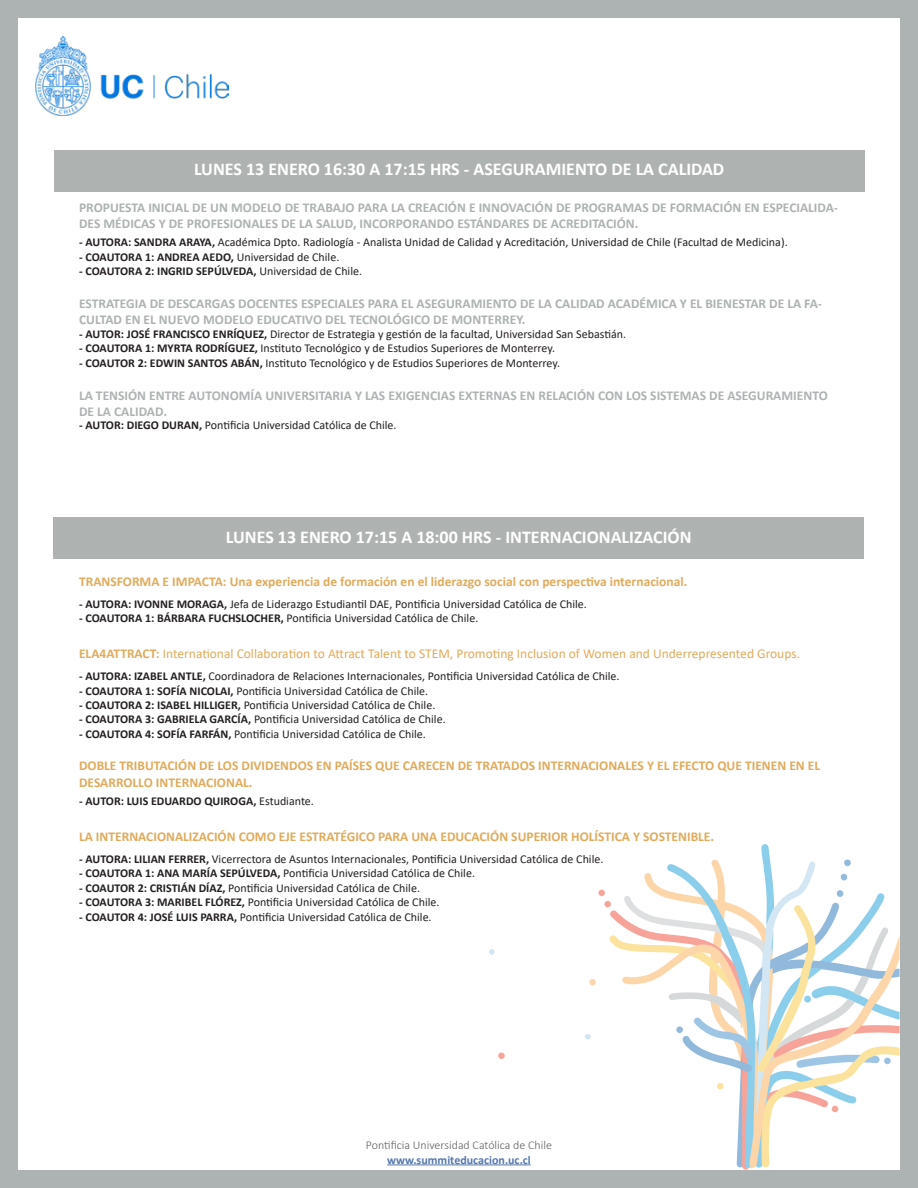
<style>
.page{position:relative;width:918px;height:1188px;background:#fff}
.page>*{position:absolute;margin:0;border:0;box-sizing:border-box;transform-origin:0 0}
.t1{font:700 18px "Calibri";color:#fff}
.t2{font:700 13.5px/16.2px "Calibri";color:#adb2b2}
.t3{font:700 13.5px/16.2px "Calibri";color:#e1aa5c}
.t4{font:13.5px "Calibri";color:#e1aa5c}
.t5{font:12px "Calibri";color:#231f20}
.t6{font:700 12px "Calibri";color:#231f20}
.t7{font:300 12px "Calibri";color:#5f5f62}
.t8{font:700 12px "Calibri";color:#5376af}
.s1{font-weight:700}
.s2{font-weight:400}
</style>
<div class="page">
<div style="left:598px;top:890px;width:7px;height:6px;background:#f7a599;border-radius:50%"></div>
<svg style="left:498px;top:1052px;width:7px;height:7px"></svg>
<div style="left:604px;top:901px;width:7px;height:6px;background:#f7a599;border-radius:50%"></div>
<svg style="left:589px;top:979px;width:7px;height:7px"></svg>
<svg style="left:585px;top:1034px;width:6px;height:6px"></svg>
<svg style="left:489px;top:949px;width:6px;height:6px"></svg>
<svg style="left:609px;top:844px;width:290px;height:325px"></svg>
<svg style="left:804px;top:996px;width:7px;height:7px"></svg>
<div style="left:0;top:0;width:918px;height:1188px;border:18px solid #adb2b2"></div>
<img style="left:35px;top:37px;width:194px;height:78px">
<hr style="left:387px;top:1165px;width:144px;height:1px;background:#5376af">
<div style="left:54px;top:150px;width:810px;height:41px;background:#aeb3b2"></div>
<div style="left:54px;top:518px;width:810px;height:41px;background:#aeb3b2"></div>
<p class="t1" style="left:194px;top:156px;width:532px">LUNES 13 ENERO 16:30 A 17:15 HRS - ASEGURAMIENTO DE LA CALIDAD</p>
<p class="t2" style="left:79px;top:199px;width:760px">PROPUESTA INICIAL DE UN MODELO DE TRABAJO PARA LA CREACIÓN E INNOVACIÓN DE PROGRAMAS DE FORMACIÓN EN ESPECIALIDA-<br>DES MÉDICAS Y DE PROFESIONALES DE LA SALUD, INCORPORANDO ESTÁNDARES DE ACREDITACIÓN.</p>
<p class="t5" style="left:79px;top:234px;width:710px"><span class="s1">- AUTORA: SANDRA ARAYA,</span> Académica Dpto. Radiología - Analista Unidad de Calidad y Acreditación, Universidad de Chile (Facultad de Medicina).</p>
<p class="t6" style="left:79px;top:248px;width:262px">- COAUTORA 1: ANDREA AEDO, <span class="s2">Universidad de Chile.</span></p>
<p class="t6" style="left:79px;top:263px;width:285px">- COAUTORA 2: INGRID SEPÚLVEDA, <span class="s2">Universidad de Chile.</span></p>
<p class="t2" style="left:79px;top:295px;width:744px">ESTRATEGIA DE DESCARGAS DOCENTES ESPECIALES PARA EL ASEGURAMIENTO DE LA CALIDAD ACADÉMICA Y EL BIENESTAR DE LA FA-<br>CULTAD EN EL NUEVO MODELO EDUCATIVO DEL TECNOLÓGICO DE MONTERREY.</p>
<p class="t5" style="left:79px;top:326px;width:549px"><span class="s1">- AUTOR: JOSÉ FRANCISCO ENRÍQUEZ,</span> Director de Estrategia y gestión de la facultad, Universidad San Sebastián.</p>
<p class="t5" style="left:79px;top:340px;width:478px"><span class="s1">- COAUTORA 1: MYRTA RODRÍGUEZ,</span> Instituto Tecnológico y de Estudios Superiores de Monterrey.</p>
<p class="t5" style="left:79px;top:354px;width:483px"><span class="s1">- COAUTOR 2: EDWIN SANTOS ABÁN,</span> Instituto Tecnológico y de Estudios Superiores de Monterrey.</p>
<p class="t2" style="left:79px;top:387px;width:750px">LA TENSIÓN ENTRE AUTONOMÍA UNIVERSITARIA Y LAS EXIGENCIAS EXTERNAS EN RELACIÓN CON LOS SISTEMAS DE ASEGURAMIENTO<br>DE LA CALIDAD.</p>
<p class="t5" style="left:79px;top:417px;width:319px"><span class="s1">- AUTOR: DIEGO DURAN,</span> Pontificia Universidad Católica de Chile.</p>
<p class="t1" style="left:226px;top:524px;width:467px">LUNES 13 ENERO 17:15 A 18:00 HRS - INTERNACIONALIZACIÓN</p>
<p class="t3" style="left:79px;top:573px;width:610px">TRANSFORMA E IMPACTA: Una experiencia de formación en el liderazgo social con perspectiva internacional.</p>
<p class="t5" style="left:79px;top:595px;width:509px"><span class="s1">- AUTORA: IVONNE MORAGA,</span> Jefa de Liderazgo Estudiantil DAE, Pontificia Universidad Católica de Chile.</p>
<p class="t5" style="left:79px;top:610px;width:401px"><span class="s1">- COAUTORA 1: BÁRBARA FUCHSLOCHER,</span> Pontificia Universidad Católica de Chile.</p>
<p class="t4" style="left:79px;top:644px;width:723px"><span class="s1">ELA4ATTRACT:</span> International Collaboration to Attract Talent to STEM, Promoting Inclusion of Women and Underrepresented Groups.</p>
<p class="t5" style="left:79px;top:668px;width:542px"><span class="s1">- AUTORA: IZABEL ANTLE,</span> Coordinadora de Relaciones Internacionales, Pontificia Universidad Católica de Chile.</p>
<p class="t5" style="left:79px;top:682px;width:351px"><span class="s1">- COAUTORA 1: SOFÍA NICOLAI,</span> Pontificia Universidad Católica de Chile.</p>
<p class="t5" style="left:79px;top:697px;width:358px"><span class="s1">- COAUTORA 2: ISABEL HILLIGER,</span> Pontificia Universidad Católica de Chile.</p>
<p class="t5" style="left:79px;top:711px;width:368px"><span class="s1">- COAUTORA 3: GABRIELA GARCÍA,</span> Pontificia Universidad Católica de Chile.</p>
<p class="t5" style="left:79px;top:725px;width:348px"><span class="s1">- COAUTORA 4: SOFÍA FARFÁN,</span> Pontificia Universidad Católica de Chile.</p>
<p class="t3" style="left:79px;top:758px;width:743px">DOBLE TRIBUTACIÓN DE LOS DIVIDENDOS EN PAÍSES QUE CARECEN DE TRATADOS INTERNACIONALES Y EL EFECTO QUE TIENEN EN EL<br>DESARROLLO INTERNACIONAL.</p>
<p class="t6" style="left:79px;top:793px;width:236px">- AUTOR: LUIS EDUARDO QUIROGA, <span class="s2">Estudiante.</span></p>
<p class="t3" style="left:79px;top:828px;width:637px">LA INTERNACIONALIZACIÓN COMO EJE ESTRATÉGICO PARA UNA EDUCACIÓN SUPERIOR HOLÍSTICA Y SOSTENIBLE.</p>
<p class="t5" style="left:79px;top:851px;width:526px"><span class="s1">- AUTORA: LILIAN FERRER,</span> Vicerrectora de Asuntos Internacionales, Pontificia Universidad Católica de Chile.</p>
<p class="t5" style="left:79px;top:865px;width:398px"><span class="s1">- COAUTORA 1: ANA MARÍA SEPÚLVEDA,</span> Pontificia Universidad Católica de Chile.</p>
<p class="t5" style="left:79px;top:880px;width:343px"><span class="s1">- COAUTOR 2: CRISTIÁN DÍAZ,</span> Pontificia Universidad Católica de Chile.</p>
<p class="t5" style="left:79px;top:894px;width:362px"><span class="s1">- COAUTORA 3: MARIBEL FLÓREZ,</span> Pontificia Universidad Católica de Chile.</p>
<p class="t5" style="left:79px;top:908px;width:354px"><span class="s1">- COAUTOR 4: JOSÉ LUIS PARRA,</span> Pontificia Universidad Católica de Chile.</p>
<p class="t7" style="left:366px;top:1138px;width:188px">Pontificia Universidad Católica de Chile</p>
<p class="t8" style="left:387px;top:1151px;width:145px">www.summiteducacion.uc.cl</p>
</div>
